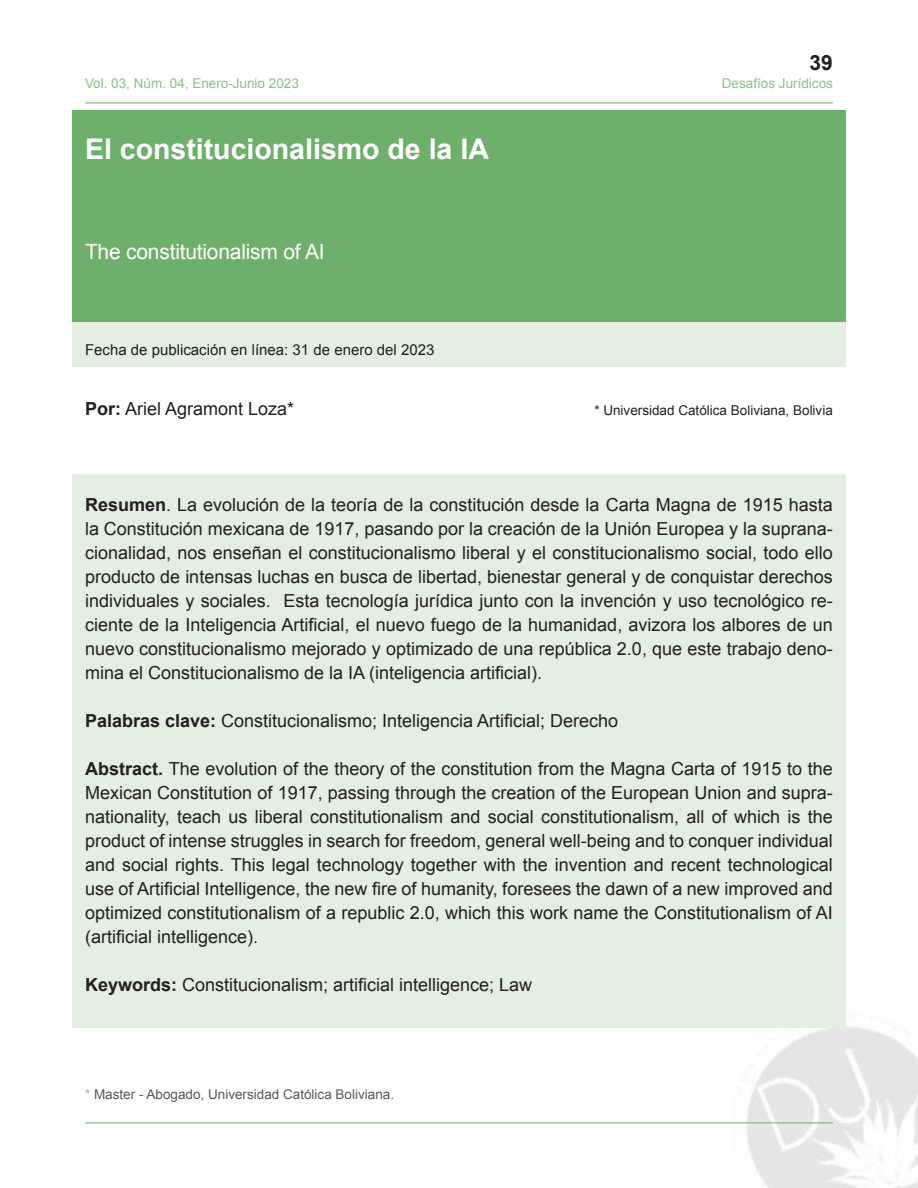
<style>
.page{position:relative;width:918px;height:1188px;background:#fff}
.page>*{position:absolute;margin:0;border:0;box-sizing:border-box;transform-origin:0 0}
.DJ_-_Título_Artículo{font:700 28.5px "Arial";color:#fff}
.DJ_-_Título_Artículo-2{font:21px "Arial";letter-spacing:-.01em;color:#fff}
.t1{font:700 21px "Arial";color:#231f20}
.DJ_-_Texto_Artículos{font:18px/24px "Arial";color:#231f20;text-align:justify}
.t2{font:15px "Arial";color:#231f20}
.t3{font:13.5px "Arial";color:#8bbf89}
.DJ_-_Notas_al_pie_de{font:13.5px "Arial";color:#57585a}
.t4{font:13.5px "Arial";color:#231f20}
.s1{font-weight:700}
.s2{color:#8bbf89}
</style>
<div class="page">
<img style="left:650px;top:1027px;width:268px;height:161px">
<hr style="left:85px;top:1123px;width:748px;height:1px;background:#6eaf6b">
<hr style="left:85px;top:103px;width:748px;height:1px;background:#6eaf6b">
<div style="left:72px;top:322px;width:774px;height:45px;background:#e2efe1"></div>
<div style="left:72px;top:475px;width:774px;height:553px;background:#e2efe1"></div>
<div style="left:72px;top:111px;width:774px;height:211px;background:#6eaf6b"></div>
<p class="t1" style="left:810px;top:49px;width:25px">39</p>
<p class="t3" style="left:85px;top:75px;width:215px">Vol. 03, Núm. 04, Enero-Junio 2023</p>
<p class="t3" style="left:722px;top:75px;width:113px">Desafíos Jurídicos</p>
<p class="DJ_-_Título_Artículo" style="left:85px;top:131px;width:405px">El constitucionalismo de la IA</p>
<p class="DJ_-_Título_Artículo-2" style="left:85px;top:238px;width:241px">The constitutionalism of AI</p>
<p class="t2" style="left:85px;top:339px;width:351px">Fecha de publicación en línea: 31 de enero del 2023</p>
<p class="DJ_-_Texto_Artículos" style="left:85px;top:396px;width:211px"><span class="s1">Por:</span> Ariel Agramont Loza*</p>
<p class="t4" style="left:594px;top:401px;width:240px">* Universidad Católica Boliviana, Bolivia</p>
<p class="DJ_-_Texto_Artículos" style="left:85px;top:492px;width:749px"><span class="s1">Resumen</span>. La evolución de la teoría de la constitución desde la Carta Magna de 1915 hasta la Constitución mexicana de 1917, pasando por la creación de la Unión Europea y la suprana&shy;cionalidad, nos enseñan el constitucionalismo liberal y el constitucionalismo social, todo ello producto de intensas luchas en busca de libertad, bienestar general y de conquistar derechos individuales y sociales. Esta tecnología jurídica junto con la invención y uso tecnológico re&shy;ciente de la Inteligencia Artificial, el nuevo fuego de la humanidad, avizora los albores de un nuevo constitucionalismo mejorado y optimizado de una república 2.0, que este trabajo deno&shy;mina el Constitucionalismo de la IA (inteligencia artificial).</p>
<p class="DJ_-_Texto_Artículos" style="left:85px;top:708px;width:535px"><span class="s1">Palabras clave:</span> Constitucionalismo; Inteligencia Artificial; Derecho</p>
<p class="DJ_-_Texto_Artículos" style="left:85px;top:756px;width:749px"><span class="s1">Abstract.</span> The evolution of the theory of the constitution from the Magna Carta of 1915 to the Mexican Constitution of 1917, passing through the creation of the European Union and supra&shy;nationality, teach us liberal constitutionalism and social constitutionalism, all of which is the product of intense struggles in search for freedom, general well-being and to conquer individual and social rights. This legal technology together with the invention and recent technological use of Artificial Intelligence, the new fire of humanity, foresees the dawn of a new improved and optimized constitutionalism of a republic 2.0, which this work name the Constitutionalism of AI (artificial intelligence).</p>
<p class="DJ_-_Texto_Artículos" style="left:85px;top:972px;width:449px"><span class="s1">Keywords:</span> Constitucionalism; artificial intelligence; Law</p>
<p class="DJ_-_Notas_al_pie_de" style="left:85px;top:1085px;width:311px"><span class="s2">*</span> Master - Abogado, Universidad Católica Boliviana.</p>
</div>
